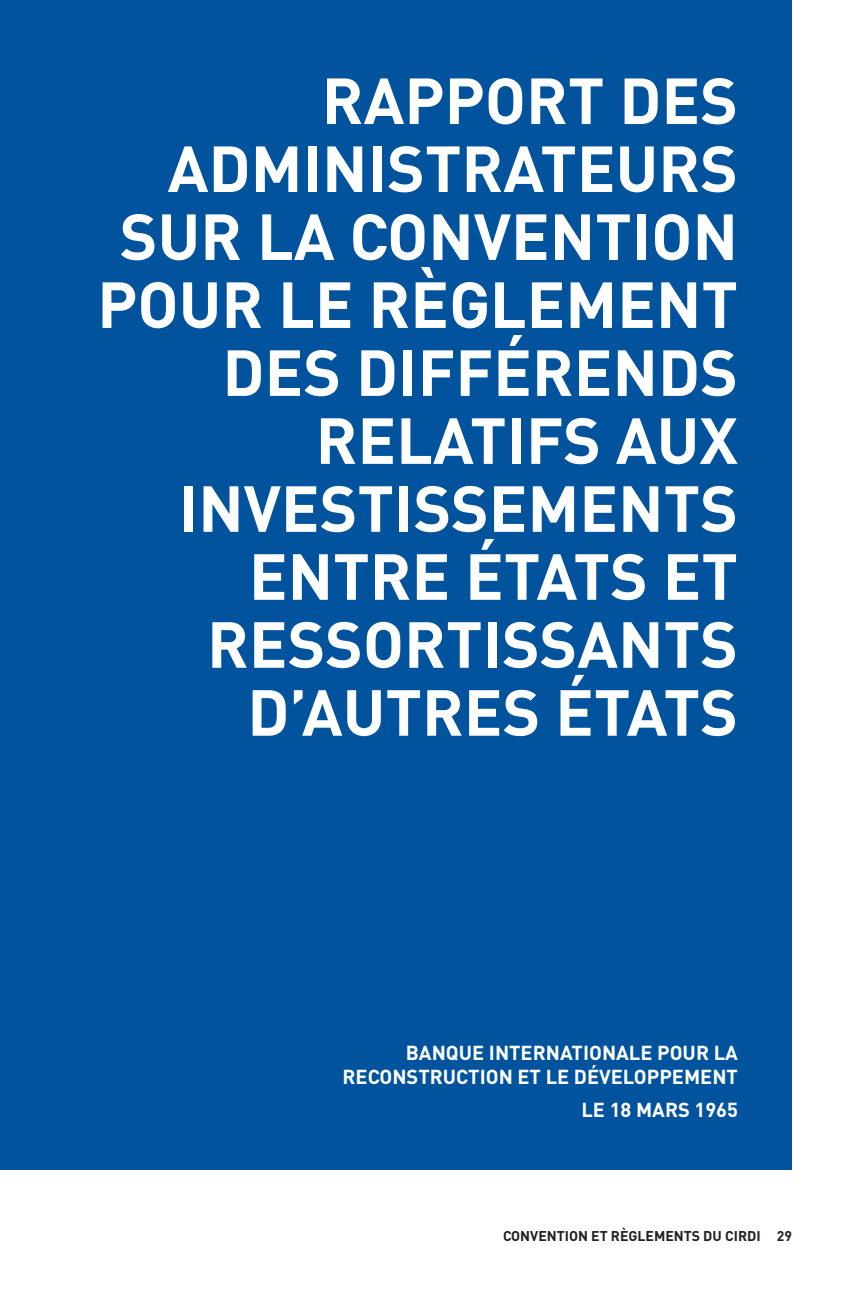
<style>
.page{position:relative;width:864px;height:1296px;background:#fff}
.page>*{position:absolute;margin:0;border:0;box-sizing:border-box;transform-origin:0 0}
.t1{font:700 64px/68px "DIN";color:#fff;text-align:right}
.t2{font:700 20px/24px "DIN";color:#fff;text-align:right}
.t3{font:700 14px "DIN";color:#231f20}
</style>
<div class="page">
<div style="left:0;top:0;width:792px;height:1170px;background:#01539e"></div>
<p class="t1" style="left:97px;top:65px;width:642px">RAPPORT DES<br>ADMINISTRATEURS<br>SUR LA CONVENTION<br>POUR LE RÈGLEMENT<br>DES DIFFÉRENDS<br>RELATIFS AUX<br>INVESTISSEMENTS<br>ENTRE ÉTATS ET<br>RESSORTISSANTS<br>D’AUTRES ÉTATS</p>
<p class="t2" style="left:343px;top:1040px;width:397px">BANQUE INTERNATIONALE POUR LA<br>RECONSTRUCTION ET LE DÉVELOPPEMENT</p>
<p class="t2" style="left:581px;top:1097px;width:158px">LE 18 MARS 1965</p>
<p class="t3" style="left:503px;top:1227px;width:291px">CONVENTION ET RÈGLEMENTS DU CIRDI 29</p>
</div>
